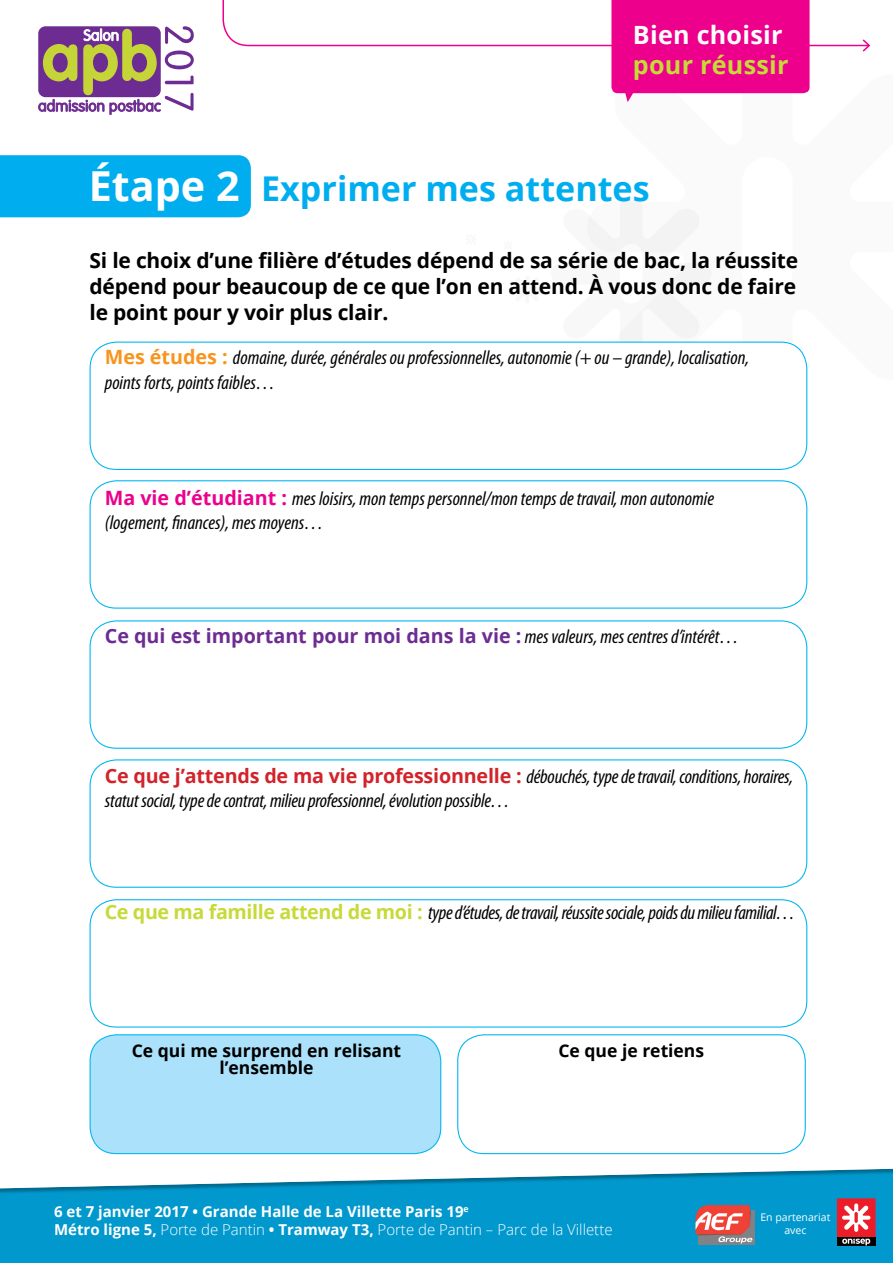
<style>
.page{position:relative;width:893px;height:1263px;background:#fff}
.page>*{position:absolute;margin:0;border:0;box-sizing:border-box;transform-origin:0 0}
.t1{font:700 34.05px "Open Sans";color:#00aeef}
.t2{font:700 25.2px "Open Sans";letter-spacing:.01em;color:#fff}
.t3{font:700 25.2px "Open Sans";letter-spacing:.01em;color:#c6da38}
.t4{font:700 21px/26.2px "Open Sans";letter-spacing:-.01em;color:#000;text-align:justify}
.t5{font:italic condensed 19.65px/24.2px "Myriad Pro";letter-spacing:-.01em;color:#000}
.t6{font:700 19.65px "Open Sans";color:#6d2c91}
.t7{font:700 17.55px/17.5px "Open Sans";color:#000;text-align:center}
.t8{font:700 15px/18px "Open Sans";color:#fff}
.t9{font:10.5px/12.6px "Open Sans";color:#fff;text-align:center}
.s1{font-size:41.25px;color:#fff}
.s2{font-family:"Open Sans";font-weight:700;font-style:normal;font-stretch:normal;color:#f7941e}
.s3{font-family:"Open Sans";font-weight:700;font-style:normal;font-stretch:normal;color:#ec008c}
.s4{font-family:"Myriad Pro";font-weight:400;font-style:italic;font-stretch:condensed;color:#000}
.s5{font-family:"Open Sans";font-weight:700;font-style:normal;font-stretch:normal;color:#d2232a}
.s6{font-family:"Open Sans";font-weight:700;font-style:normal;font-stretch:normal;color:#c6da38}
.s7{font-weight:300}
</style>
<div class="page">
<div style="left:0;top:1168px;width:893px;height:95px;background:#000;opacity:.3"></div>
<div style="left:698px;top:1210px;width:57px;height:35px;background:#808285"></div>
<svg style="left:695px;top:1205px;width:58px;height:38px"></svg>
<div style="left:837px;top:1237px;width:38px;height:8px;background:#000"></div>
<div style="left:837px;top:1198px;width:38px;height:39px;background:#ed1c29"></div>
<svg style="left:842px;top:1203px;width:28px;height:29px"></svg>
<svg style="left:842px;top:1238px;width:28px;height:7px"></svg>
<svg style="left:38px;top:26px;width:156px;height:89px"></svg>
<svg style="left:587px;top:202px;width:221px;height:205px"></svg>
<svg style="left:222px;top:0;width:649px;height:102px"></svg>
<div style="left:0;top:155px;width:251px;height:62px;background:#00aeef"></div>
<div style="left:90px;top:342px;width:717px;height:127px;background:#fff;border-radius:26px"></div>
<div style="left:90px;top:342px;width:717px;height:128px;border:1px solid #00b6f1;border-radius:26px"></div>
<div style="left:90px;top:480px;width:717px;height:129px;border:1px solid #00b6f1;border-radius:26px"></div>
<div style="left:90px;top:759px;width:717px;height:129px;border:1px solid #00b6f1;border-radius:26px"></div>
<div style="left:90px;top:620px;width:717px;height:129px;border:1px solid #00b6f1;border-radius:26px"></div>
<div style="left:90px;top:899px;width:717px;height:128px;border:1px solid #00b6f1;border-radius:26px"></div>
<div style="left:90px;top:1035px;width:351px;height:118px;background:#abe1fa;border-radius:26px"></div>
<div style="left:90px;top:1034px;width:351px;height:120px;border:1px solid #00b6f1;border-radius:26px"></div>
<div style="left:457px;top:1034px;width:349px;height:120px;border:1px solid #00b6f1;border-radius:26px"></div>
<p class="t2" style="left:633px;top:17px;width:151px">Bien choisir</p>
<p class="t3" style="left:633px;top:47px;width:157px">pour réussir</p>
<h1 class="t1" style="left:89px;top:164px;width:562px"><span class="s1">Étape 2</span> Exprimer mes attentes</h1>
<p class="t4" style="left:90px;top:246px;width:710px">Si le choix d’une filière d’études dépend de sa série de bac, la réussite dépend pour beaucoup de ce que l’on en attend. À vous donc de faire le point pour y voir plus clair.</p>
<p class="t5" style="left:105px;top:346px;width:646px"><span class="s2">Mes études :</span> domaine, durée, générales ou professionnelles, autonomie (+ ou – grande), localisation, points forts, points faibles…</p>
<p class="t5" style="left:105px;top:487px;width:611px"><span class="s3">Ma vie d’étudiant :</span> mes loisirs, mon temps personnel/mon temps de travail, mon autonomie (logement, finances), mes moyens…</p>
<p class="t6" style="left:105px;top:622px;width:636px">Ce qui est important pour moi dans la vie : <span class="s4">mes valeurs, mes centres d’intérêt…</span></p>
<p class="t5" style="left:105px;top:765px;width:690px"><span class="s5">Ce que j’attends de ma vie professionnelle :</span> débouchés, type de travail, conditions, horaires, statut social, type de contrat, milieu professionnel, évolution possible…</p>
<p class="t5" style="left:105px;top:901px;width:692px"><span class="s6">Ce que ma famille attend de moi :</span> type d’études, de travail, réussite sociale, poids du milieu familial…</p>
<p class="t7" style="left:132px;top:1041px;width:271px">Ce qui me surprend en relisant l’ensemble</p>
<p class="t7" style="left:558px;top:1041px;width:147px">Ce que je retiens</p>
<p class="t8" style="left:54px;top:1202px;width:560px">6 et 7 janvier 2017 • Grande Halle de La Villette Paris 19<sup>e<br></sup>Métro ligne 5, <span class="s7">Porte de Pantin</span> • Tramway T3, <span class="s7">Porte de Pantin – Parc de la Villette</span></p>
<p class="t9" style="left:760px;top:1211px;width:71px">En partenariat avec</p>
</div>
